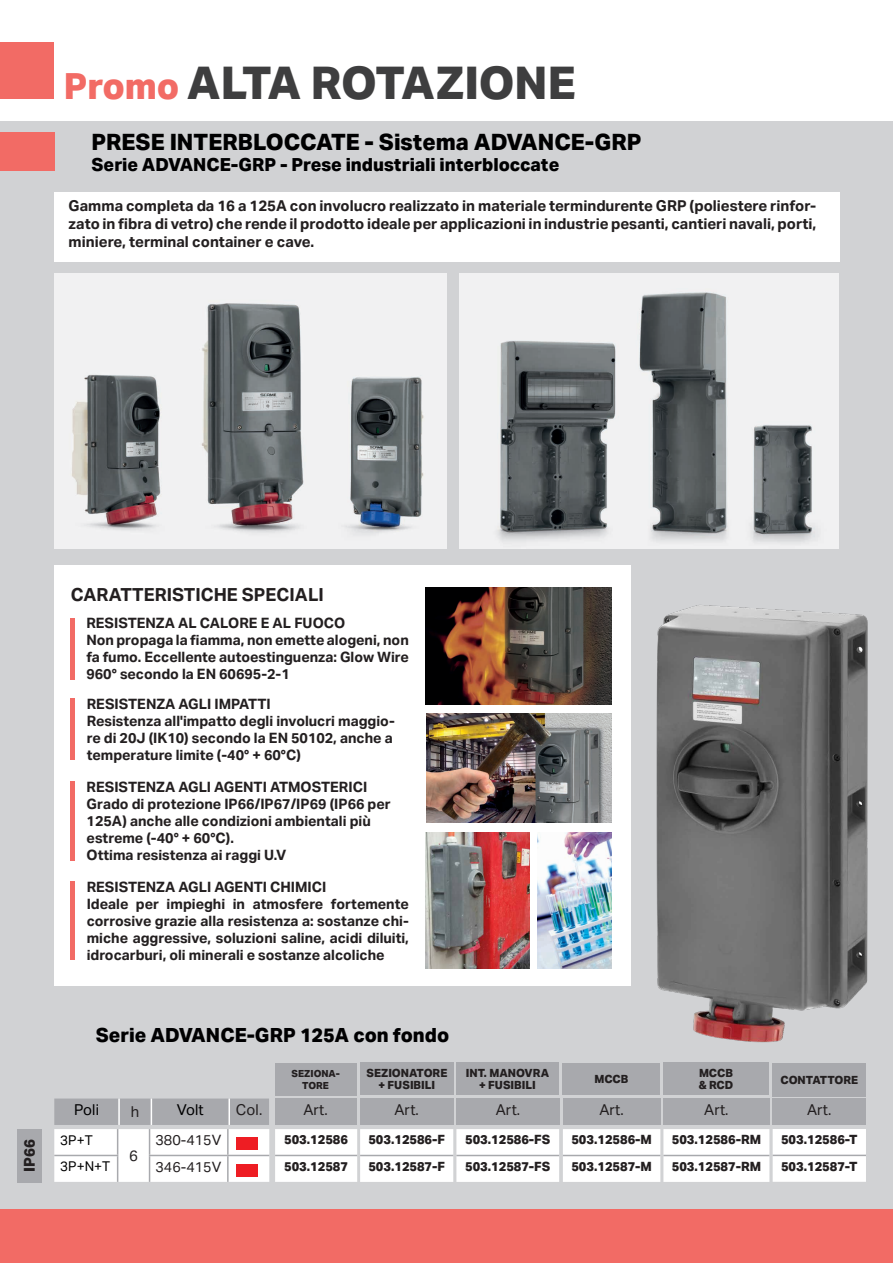
<style>
.page{position:relative;width:893px;height:1263px;background:#fff}
.page>*{position:absolute;margin:0;border:0;box-sizing:border-box;transform-origin:0 0}
.t1{font:800 45px "Aktiv Grotesk";color:#3e3e3f}
.t2{font:800 22.5px "Aktiv Grotesk";color:#000001}
.t3{font:800 19.5px "Aktiv Grotesk";color:#000001}
.t4{font:800 18px "Aktiv Grotesk";color:#000001}
.t5{font:700 18px "Aktiv Grotesk";color:#231f20}
.t6{font:700 15px/18px "Aktiv Grotesk";color:#231f20;text-align:justify}
.t7{font:15px "Aktiv Grotesk";color:#231f20}
.t8{font:15px "Aktiv Grotesk";color:#000001}
.t9{font:800 15px "Aktiv Grotesk";color:#231f20}
.t10{font:700 14.25px/17.1px "Aktiv Grotesk";color:#231f20}
.t11{font:14.25px "Aktiv Grotesk";color:#231f20}
.t12{font:13.5px "Aktiv Grotesk";color:#000001}
.t13{font:800 12.75px/26.4px "Aktiv Grotesk";color:#231f20}
.t14{font:800 11.25px/12px "Aktiv Grotesk";color:#231f20;text-align:center}
.t15{font:800 9.75px/12px "Aktiv Grotesk";color:#231f20;text-align:center}
.s1{font-size:36px;color:#f26b65}
</style>
<div class="page">
<div style="left:0;top:1209px;width:893px;height:54px;background:#f26b65"></div>
<div style="left:0;top:43px;width:53px;height:56px;background:#f26b65"></div>
<div style="left:0;top:121px;width:893px;height:1088px;background:#d1d2d4"></div>
<div style="left:54px;top:193px;width:786px;height:69px;background:#fff"></div>
<img style="left:54px;top:273px;width:392px;height:275px">
<img style="left:459px;top:273px;width:380px;height:275px">
<div style="left:54px;top:566px;width:577px;height:420px;background:#fff"></div>
<hr style="left:71px;top:618px;width:4px;height:61px;background:#f26b65">
<hr style="left:71px;top:698px;width:4px;height:62px;background:#f26b65">
<hr style="left:71px;top:881px;width:4px;height:79px;background:#f26b65">
<hr style="left:71px;top:782px;width:4px;height:79px;background:#f26b65">
<img style="left:425px;top:588px;width:187px;height:116px">
<img style="left:426px;top:714px;width:186px;height:109px">
<img style="left:425px;top:833px;width:105px;height:135px">
<img style="left:537px;top:833px;width:75px;height:135px">
<div style="left:275px;top:1063px;width:81px;height:32px;background:#a8a9ad"></div>
<div style="left:17px;top:1129px;width:25px;height:53px;background:#a8a9ad"></div>
<svg style="left:54px;top:1098px;width:215px;height:84px;background:#dedddf"></svg>
<hr style="left:228px;top:1098px;width:2px;height:27px;background:#fff">
<div style="left:275px;top:1099px;width:81px;height:26px;background:#a8a9ad"></div>
<div style="left:360px;top:1099px;width:93px;height:26px;background:#a8a9ad"></div>
<div style="left:456px;top:1099px;width:104px;height:26px;background:#a8a9ad"></div>
<div style="left:237px;top:1137px;width:21px;height:12px;background:#ee1d23"></div>
<div style="left:237px;top:1164px;width:21px;height:12px;background:#ee1d23"></div>
<div style="left:563px;top:1099px;width:97px;height:26px;background:#a8a9ad"></div>
<div style="left:663px;top:1099px;width:106px;height:26px;background:#a8a9ad"></div>
<svg style="left:275px;top:1129px;width:591px;height:53px;background:#fbfbfb"></svg>
<hr style="left:773px;top:1155px;width:93px;height:1px;background:#a8a9ad">
<div style="left:773px;top:1099px;width:93px;height:26px;background:#a8a9ad"></div>
<div style="left:360px;top:1063px;width:94px;height:32px;background:#a8a9ad"></div>
<div style="left:456px;top:1063px;width:102px;height:32px;background:#a8a9ad"></div>
<div style="left:563px;top:1063px;width:97px;height:31px;background:#a8a9ad"></div>
<div style="left:663px;top:1063px;width:106px;height:32px;background:#a8a9ad"></div>
<div style="left:773px;top:1063px;width:93px;height:33px;background:#a8a9ad"></div>
<div style="left:0;top:132px;width:54px;height:39px;background:#f26b65"></div>
<img style="left:632px;top:506px;width:236px;height:586px">
<h1 class="t1" style="left:64px;top:57px;width:514px"><span class="s1">Promo</span> ALTA ROTAZIONE</h1>
<h2 class="t2" style="left:91px;top:129px;width:552px">PRESE INTERBLOCCATE - Sistema ADVANCE-GRP</h2>
<p class="t4" style="left:91px;top:155px;width:469px">Serie ADVANCE-GRP - Prese industriali interbloccate</p>
<p class="t6" style="left:69px;top:196px;width:749px">Gamma completa da 16 a 125A con involucro realizzato in materiale termindurente GRP (poliestere rinfor&shy;zato in fibra di vetro) che rende il prodotto ideale per applicazioni in industrie pesanti, cantieri navali, porti, miniere, terminal container e cave.</p>
<p class="t5" style="left:71px;top:584px;width:254px">CARATTERISTICHE SPECIALI</p>
<p class="t10" style="left:86px;top:614px;width:324px">RESISTENZA AL CALORE E AL FUOCO<br>Non propaga la fiamma, non emette alogeni, non fa fumo. Eccellente autoestinguenza: Glow Wire 960° secondo la EN 60695-2-1</p>
<p class="t10" style="left:87px;top:695px;width:309px">RESISTENZA AGLI IMPATTI<br>Resistenza all'impatto degli involucri maggio&shy;re di 20J (IK10) secondo la EN 50102, anche a temperature limite (-40° + 60°C)</p>
<p class="t10" style="left:87px;top:778px;width:306px">RESISTENZA AGLI AGENTI ATMOSTERICI Grado di protezione IP66/IP67/IP69 (IP66 per 125A) anche alle condizioni ambientali più estreme (-40° + 60°C).<br>Ottima resistenza ai raggi U.V</p>
<p class="t10" style="left:87px;top:878px;width:324px">RESISTENZA AGLI AGENTI CHIMICI<br>Ideale per impieghi in atmosfere fortemente corrosive grazie alla resistenza a: sostanze chi&shy;miche aggressive, soluzioni saline, acidi diluiti, idrocarburi, oli minerali e sostanze alcoliche</p>
<p class="t9" style="left:21px;top:1172px;width:34px;rotate:-90deg">IP66</p>
<h3 class="t3" style="left:96px;top:1024px;width:355px">Serie ADVANCE-GRP 125A con fondo</h3>
<p class="t15" style="left:291px;top:1067px;width:50px">SEZIONA-<br>TORE</p>
<p class="t14" style="left:366px;top:1067px;width:82px">SEZIONATORE + FUSIBILI</p>
<p class="t14" style="left:466px;top:1067px;width:85px">INT. MANOVRA + FUSIBILI</p>
<p class="t14" style="left:594px;top:1073px;width:36px">MCCB</p>
<p class="t14" style="left:699px;top:1067px;width:36px;text-align:left">MCCB &amp; RCD</p>
<p class="t14" style="left:780px;top:1074px;width:79px">CONTATTORE</p>
<p class="t8" style="left:74px;top:1101px;width:26px">Poli</p>
<p class="t7" style="left:131px;top:1103px;width:10px">h</p>
<p class="t8" style="left:177px;top:1101px;width:28px">Volt</p>
<p class="t7" style="left:236px;top:1101px;width:28px">Col.</p>
<p class="t7" style="left:303px;top:1101px;width:26px">Art.</p>
<p class="t7" style="left:394px;top:1101px;width:26px">Art.</p>
<p class="t7" style="left:496px;top:1101px;width:26px">Art.</p>
<p class="t7" style="left:599px;top:1101px;width:26px">Art.</p>
<p class="t7" style="left:704px;top:1101px;width:26px">Art.</p>
<p class="t7" style="left:807px;top:1101px;width:26px">Art.</p>
<p class="t12" style="left:60px;top:1132px;width:34px">3P+T</p>
<p class="t11" style="left:156px;top:1132px;width:67px">380-415V</p>
<p class="t7" style="left:129px;top:1147px;width:10px">6</p>
<p class="t12" style="left:60px;top:1158px;width:52px">3P+N+T</p>
<p class="t11" style="left:156px;top:1158px;width:67px">346-415V</p>
<p class="t13" style="left:284px;top:1126px;width:65px">503.12586<br>503.12587</p>
<p class="t13" style="left:368px;top:1126px;width:78px">503.12586-F<br>503.12587-F</p>
<p class="t13" style="left:465px;top:1126px;width:87px">503.12586-FS<br>503.12587-FS</p>
<p class="t13" style="left:571px;top:1126px;width:82px">503.12586-M<br>503.12587-M</p>
<p class="t13" style="left:672px;top:1126px;width:91px">503.12586-RM<br>503.12587-RM</p>
<p class="t13" style="left:781px;top:1126px;width:78px">503.12586-T<br>503.12587-T</p>
</div>
